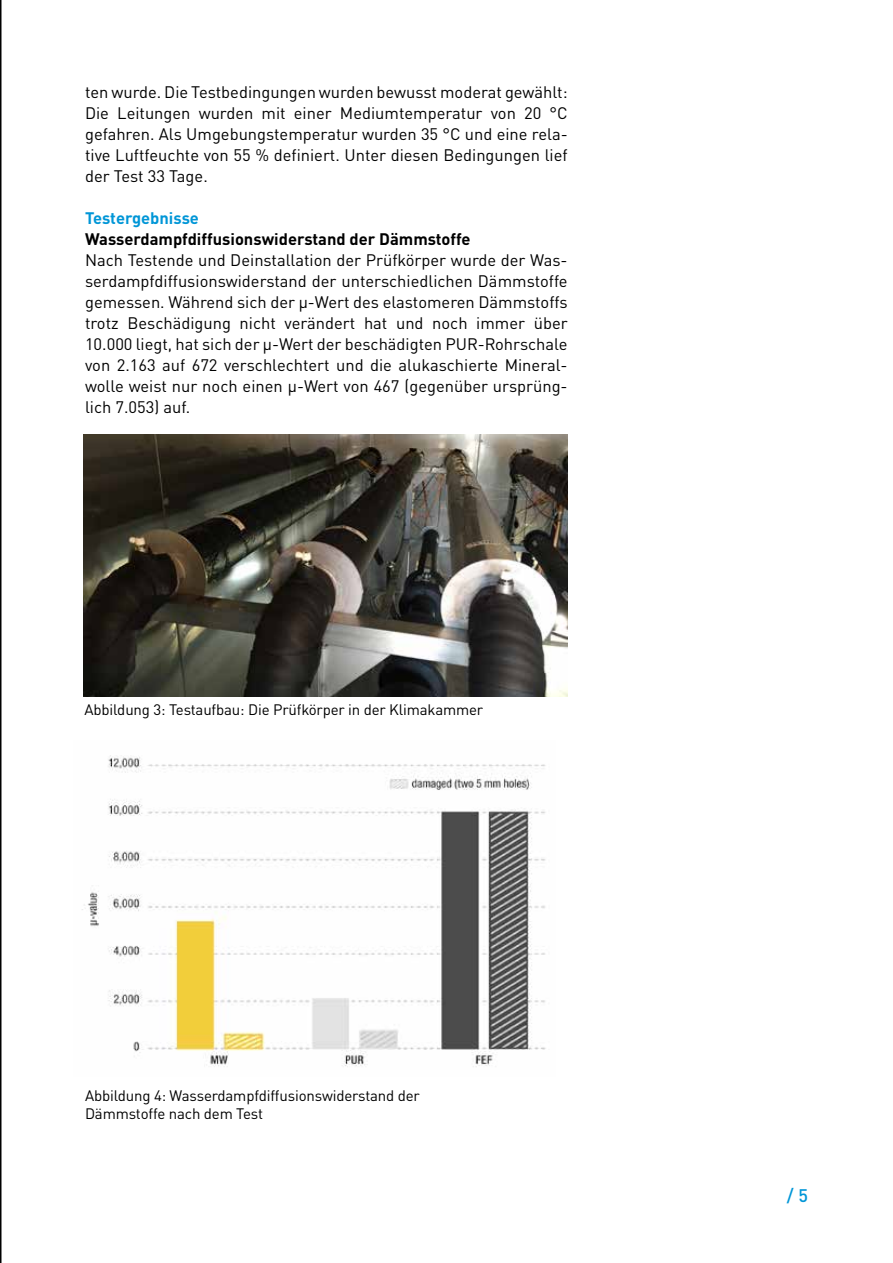
<style>
.page{position:relative;width:893px;height:1263px;background:#fff}
.page>*{position:absolute;margin:0;border:0;box-sizing:border-box;transform-origin:0 0}
.t1{font:500 18px "DIN Pro";color:#0096d7}
.t2{font:16.5px/21px "DIN Pro";color:#000;text-align:justify}
.t3{font:700 16.5px "DIN Pro";color:#000}
.t4{font:700 16.5px "DIN Pro";color:#0096d7}
.t5{font:15px/18px "DIN Pro";letter-spacing:-.01em;color:#000}
</style>
<div class="page">
<img style="left:83px;top:435px;width:484px;height:261px">
<img style="left:82px;top:755px;width:464px;height:312px">
<hr style="left:0;top:0;width:2px;height:1263px;background:#000">
<p class="t2" style="left:85px;top:80px;width:484px">ten wurde. Die Testbedingungen wurden bewusst moderat gewählt:<br>Die Leitungen wurden mit einer Mediumtemperatur von 20 °C gefahren. Als Umgebungstemperatur wurden 35 °C und eine rela&shy;tive Luftfeuchte von 55 % definiert. Unter diesen Bedingungen lief der Test 33 Tage.</p>
<p class="t4" style="left:85px;top:204px;width:115px">Testergebnisse</p>
<p class="t3" style="left:85px;top:225px;width:387px">Wasserdampfdiffusionswiderstand der Dämmstoffe</p>
<p class="t2" style="left:85px;top:248px;width:484px">Nach Testende und Deinstallation der Prüfkörper wurde der Was&shy;serdampfdiffusionswiderstand der unterschiedlichen Dämmstoffe gemessen. Während sich der μ-Wert des elastomeren Dämmstoffs trotz Beschädigung nicht verändert hat und noch immer über 10.000 liegt, hat sich der μ-Wert der beschädigten PUR-Rohrschale von 2.163 auf 672 verschlechtert und die alukaschierte Mineral&shy;wolle weist nur noch einen μ-Wert von 467 (gegenüber ursprüng&shy;lich 7.053) auf.</p>
<p class="t5" style="left:85px;top:699px;width:400px">Abbildung 3: Testaufbau: Die Prüfkörper in der Klimakammer</p>
<p class="t5" style="left:85px;top:1084px;width:336px">Abbildung 4: Wasserdampfdiffusionswiderstand der<br>Dämmstoffe nach dem Test</p>
<p class="t1" style="left:787px;top:1181px;width:23px">/ 5</p>
</div>
